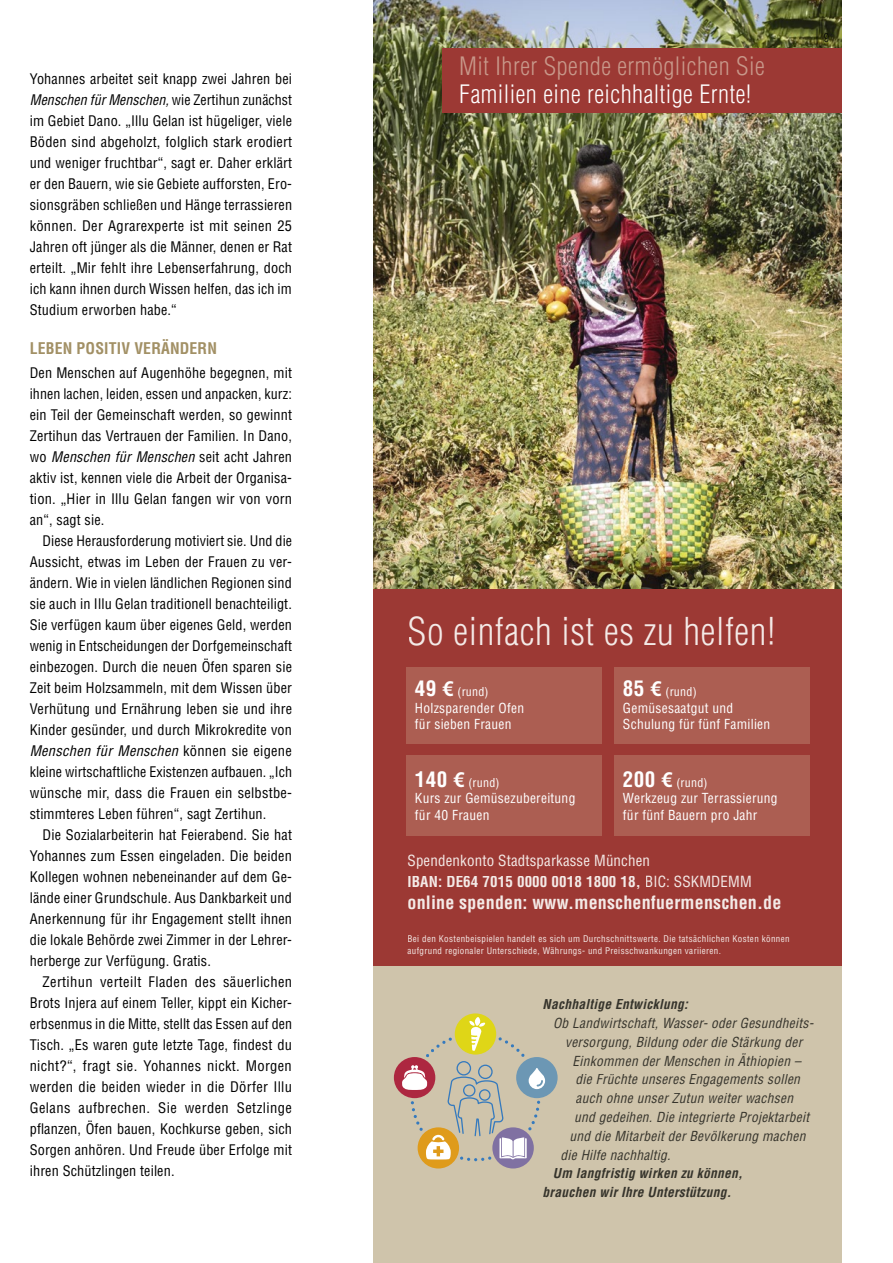
<style>
.page{position:relative;width:893px;height:1263px;background:#fff}
.page>*{position:absolute;margin:0;border:0;box-sizing:border-box;transform-origin:0 0}
.t1{font:300 condensed 37.5px "Helvetica";letter-spacing:.02em;color:#f4eae7}
.t2{font:300 condensed 24.75px "Helvetica";letter-spacing:.02em;color:#fff}
.t3{font:300 condensed 24.75px "Helvetica";letter-spacing:.02em;color:#c8988a}
.t4{font:700 condensed 18px "Helvetica";letter-spacing:.01em;color:#f4eae7}
.t5{font:300 condensed 18px "Helvetica";color:#000;scale:.67 1}
.t6{font:700 condensed 15.75px "Helvetica";letter-spacing:.01em;color:#a29065}
.t7{font:condensed 15px/21.8px "Helvetica";letter-spacing:.01em;color:#f4eae7}
.t8{font:condensed 14.25px/21px "Helvetica";letter-spacing:.01em;color:#000;text-align:justify}
.t9{font:italic condensed 13.5px "Helvetica";letter-spacing:.02em;color:#36342c}
.t10{font:condensed 13.5px/16.5px "Helvetica";letter-spacing:.02em;color:#fff}
.t11{font:italic 700 condensed 13.5px/18.8px "Helvetica";letter-spacing:.02em;color:#36342c}
.t12{font:condensed 12px "Helvetica";letter-spacing:.02em;color:#fff}
.t13{font:condensed 9px/12px "Helvetica";letter-spacing:.04em;color:#f4eae7}
.s1{font-style:italic}
.s2{font-size:12px}
.s3{font-weight:700;font-size:21px}
.s4{font-family:"Linotype Euro Font Ato F";font-stretch:normal;font-size:21px}
.s5{font-weight:700}
</style>
<div class="page">
<div style="left:373px;top:583px;width:469px;height:383px;background:#9c3934"></div>
<img style="left:373px;top:0;width:469px;height:588px">
<div style="left:442px;top:48px;width:400px;height:65px;background:#9c3934"></div>
<div style="left:406px;top:667px;width:196px;height:77px;background:#ac5e52"></div>
<div style="left:406px;top:755px;width:196px;height:81px;background:#ac5e52"></div>
<div style="left:614px;top:667px;width:196px;height:77px;background:#ac5e52"></div>
<div style="left:614px;top:755px;width:196px;height:81px;background:#ac5e52"></div>
<div style="left:373px;top:966px;width:469px;height:297px;background:#cfc4ab"></div>
<div style="left:394px;top:1057px;width:41px;height:41px;background:#ad2740;border-radius:50%"></div>
<div style="left:492px;top:1127px;width:42px;height:41px;background:#8071a2;border-radius:50%"></div>
<svg style="left:455px;top:1013px;width:41px;height:41px"></svg>
<div style="left:516px;top:1057px;width:42px;height:41px;background:#6c97b4;border-radius:50%"></div>
<div style="left:418px;top:1127px;width:41px;height:41px;background:#df9b1b;border-radius:50%"></div>
<svg style="left:402px;top:1017px;width:143px;height:144px"></svg>
<p class="t8" style="left:30px;top:68px;width:264px">Yohannes arbeitet seit knapp zwei Jahren bei <span class="s1">Menschen für Menschen,</span> wie Zertihun zunächst im Gebiet Dano. „Illu Gelan ist hügeliger, viele Böden sind abgeholzt, folglich stark erodiert und weniger fruchtbar“, sagt er. Daher erklärt er den Bauern, wie sie Gebiete aufforsten, Ero&shy;sionsgräben schließen und Hänge terrassieren können. Der Agrarexperte ist mit seinen 25<br>Jahren oft jünger als die Männer, denen er Rat erteilt. „Mir fehlt ihre Lebenserfahrung, doch ich kann ihnen durch Wissen helfen, das ich im Studium erworben habe.“</p>
<p class="t6" style="left:30px;top:338px;width:189px">LEBEN POSITIV VERÄNDERN</p>
<p class="t8" style="left:30px;top:362px;width:264px">Den Menschen auf Augenhöhe begegnen, mit ihnen lachen, leiden, essen und anpacken, kurz: ein Teil der Gemeinschaft werden, so gewinnt Zertihun das Vertrauen der Familien. In Dano, wo <span class="s1">Menschen für Menschen</span> seit acht Jahren aktiv ist, kennen viele die Arbeit der Organisa&shy;tion. „Hier in Illu Gelan fangen wir von vorn an“, sagt sie.</p>
<p class="t8" style="left:30px;top:530px;width:264px;text-indent:13px">Diese Herausforderung motiviert sie. Und die Aussicht, etwas im Leben der Frauen zu ver&shy;ändern. Wie in vielen ländlichen Regionen sind sie auch in Illu Gelan traditionell benachteiligt.<br>Sie verfügen kaum über eigenes Geld, werden wenig in Entscheidungen der Dorfgemeinschaft einbezogen. Durch die neuen Öfen sparen sie Zeit beim Holzsammeln, mit dem Wissen über Verhütung und Ernährung leben sie und ihre Kinder gesünder, und durch Mikrokredite von <span class="s1">Menschen für Menschen</span> können sie eigene kleine wirtschaftliche Existenzen aufbauen. „Ich wünsche mir, dass die Frauen ein selbstbe&shy;stimmteres Leben führen“, sagt Zertihun.</p>
<p class="t8" style="left:30px;top:824px;width:264px;text-indent:13px">Die Sozialarbeiterin hat Feierabend. Sie hat Yohannes zum Essen eingeladen. Die beiden Kollegen wohnen nebeneinander auf dem Ge&shy;lände einer Grundschule. Aus Dankbarkeit und Anerkennung für ihr Engagement stellt ihnen die lokale Behörde zwei Zimmer in der Lehrer&shy;herberge zur Verfügung. Gratis.</p>
<p class="t8" style="left:30px;top:971px;width:264px;text-indent:13px">Zertihun verteilt Fladen des säuerlichen Brots Injera auf einem Teller, kippt ein Kiche r&shy;erbsenmus in die Mitte, stellt das Essen auf den Tisch. „Es waren gute letzte Tage, findest du nicht?“, fragt sie. Yohannes nickt. Morgen werden die beiden wieder in die Dörfer Illu Gelans auf brechen. Sie werden Setzlinge pflanzen, Öfen bauen, Kochkurse geben, sich Sorgen anhören. Und Freude über Erfolge mit ihren Schützlingen teilen.</p>
<h2 class="t3" style="left:459px;top:51px;width:307px">Mit Ihrer Spende ermöglichen Sie</h2>
<h2 class="t2" style="left:459px;top:78px;width:294px">Familien eine reichhaltige Ernte!</h2>
<p class="t5" style="left:816px;top:24px;width:21px">| <span class="s2">9</span></p>
<h1 class="t1" style="left:407px;top:608px;width:369px">So einfach ist es zu helfen!</h1>
<p class="t12" style="left:415px;top:684px;width:75px"><span class="s3">49</span> <span class="s4">W</span> (rund)</p>
<p class="t10" style="left:415px;top:699px;width:111px">Holzsparender Ofen für sieben Frauen</p>
<p class="t12" style="left:415px;top:775px;width:86px"><span class="s3">140</span> <span class="s4">W</span> (rund)</p>
<p class="t10" style="left:415px;top:790px;width:162px">Kurs zur Gemüsezubereitung für 40 Frauen</p>
<p class="t12" style="left:623px;top:684px;width:75px"><span class="s3">85</span> <span class="s4">W</span> (rund)</p>
<p class="t10" style="left:623px;top:699px;width:149px">Gemüsesaatgut und<br>Schulung für fünf Familien</p>
<p class="t12" style="left:623px;top:775px;width:86px"><span class="s3">200</span> <span class="s4">W</span> (rund)</p>
<p class="t10" style="left:623px;top:790px;width:156px">Werkzeug zur Terrassierung für fünf Bauern pro Jahr</p>
<p class="t7" style="left:407px;top:849px;width:346px">Spendenkonto Stadtsparkasse München<br><span class="s5">IBAN: DE64 7015 0000 0018 1800 18,</span> BIC: SSKMDEMM</p>
<p class="t4" style="left:407px;top:891px;width:375px">online spenden: www.menschenfuermenschen.de</p>
<p class="t13" style="left:407px;top:932px;width:384px">Bei den Kostenbeispielen handelt es sich um Durchschnittswerte. Die tatsächlichen Kosten können aufgrund regionaler Unterschiede, Währungs- und Preisschwankungen variieren.</p>
<p class="t11" style="left:543px;top:995px;width:147px">Nachhaltige Entwicklung:</p>
<p class="t9" style="left:553px;top:1015px;width:262px">Ob Landwirtschaft, Wasser- oder Gesundheits-</p>
<p class="t9" style="left:565px;top:1033px;width:239px">versorgung, Bildung oder die Stärkung der</p>
<p class="t9" style="left:573px;top:1052px;width:230px">Einkommen der Menschen in Äthiopien –</p>
<p class="t9" style="left:576px;top:1071px;width:226px">die Früchte unseres Engagements sollen</p>
<p class="t9" style="left:576px;top:1090px;width:219px">auch ohne unser Zutun weiter wachsen</p>
<p class="t9" style="left:574px;top:1108px;width:237px">und gedeihen. Die integrierte Projektarbeit</p>
<p class="t9" style="left:570px;top:1127px;width:237px">und die Mitarbeit der Bevölkerung machen</p>
<p class="t9" style="left:561px;top:1146px;width:111px">die Hilfe nachhaltig.</p>
<p class="t11" style="left:543px;top:1164px;width:202px;text-indent:10px">Um langfristig wirken zu können, brauchen wir Ihre Unterstützung.</p>
</div>
